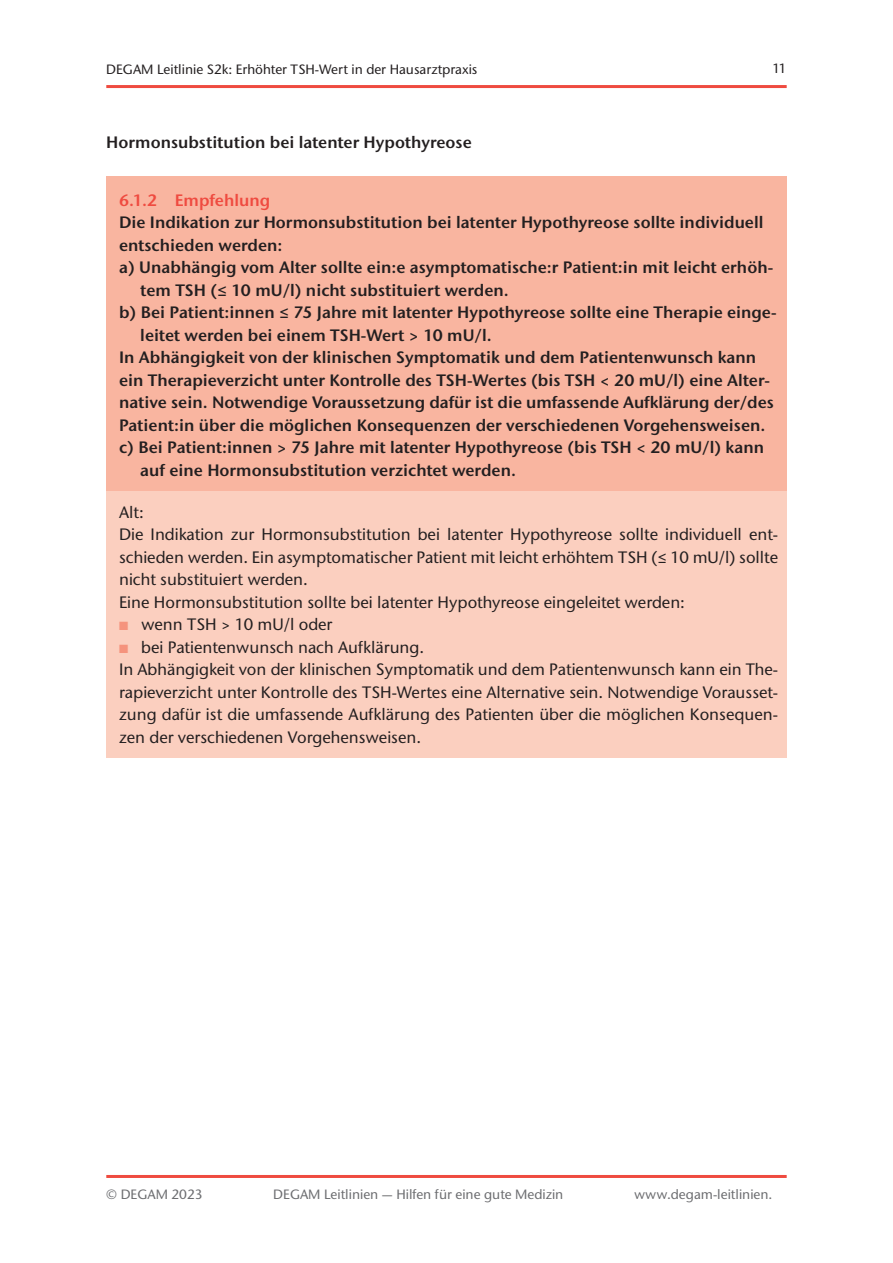
<style>
.page{position:relative;width:893px;height:1263px;background:#fff}
.page>*{position:absolute;margin:0;border:0;box-sizing:border-box;transform-origin:0 0}
.t1{font:600 16.5px "Stone Sans ITC Pro";color:#231f20}
.t2{font:500 16.5px/22.5px "Stone Sans ITC Std";color:#231f20}
.t3{font:600 16.5px "Stone Sans ITC Pro";color:#ef4b40}
.t4{font:500 13.5px "Stone Sans ITC Std";color:#6c6d70}
.t5{font:500 13.5px "Stone Sans ITC Std";color:#231f20}
.s1{color:#f5937d}
</style>
<div class="page">
<hr style="left:106px;top:85px;width:681px;height:3px;background:#ef4b40">
<hr style="left:106px;top:1175px;width:681px;height:3px;background:#ef4b40">
<div style="left:106px;top:177px;width:681px;height:314px;background:#f9b5a0"></div>
<div style="left:106px;top:491px;width:681px;height:267px;background:#fbcfbf"></div>
<p class="t5" style="left:106px;top:61px;width:373px">DEGAM Leitlinie S2k: Erhöhter TSH-Wert in der Hausarztpraxis</p>
<p class="t1" style="left:106px;top:132px;width:367px">Hormonsubstitution bei latenter Hypothyreose</p>
<p class="t5" style="left:772px;top:60px;width:16px">11</p>
<p class="t3" style="left:119px;top:190px;width:153px">6.1.2 Empfehlung</p>
<p class="t1" style="left:119px;top:212px;width:646px">Die Indikation zur Hormonsubstitution bei latenter Hypothyreose sollte individuell</p>
<p class="t1" style="left:119px;top:235px;width:165px">entschieden werden:</p>
<p class="t1" style="left:119px;top:257px;width:656px">a) Unabhängig vom Alter sollte ein:e asymptomatische:r Patient:in mit leicht erhöh-</p>
<p class="t1" style="left:140px;top:280px;width:370px">tem TSH (≤ 10 mU/l) nicht substituiert werden.</p>
<p class="t1" style="left:119px;top:302px;width:659px">b) Bei Patient:innen ≤ 75 Jahre mit latenter Hypothyreose sollte eine Therapie einge-</p>
<p class="t1" style="left:140px;top:325px;width:353px">leitet werden bei einem TSH-Wert &gt; 10 mU/l.</p>
<p class="t1" style="left:119px;top:347px;width:639px">In Abhängigkeit von der klinischen Symptomatik und dem Patientenwunsch kann</p>
<p class="t1" style="left:119px;top:370px;width:652px">ein Therapieverzicht unter Kontrolle des TSH-Wertes (bis TSH &lt; 20 mU/l) eine Alter-</p>
<p class="t1" style="left:119px;top:392px;width:656px">native sein. Notwendige Voraussetzung dafür ist die umfassende Aufklärung der/des</p>
<p class="t1" style="left:119px;top:415px;width:648px">Patient:in über die möglichen Konsequenzen der verschiedenen Vorgehensweisen.</p>
<p class="t1" style="left:119px;top:437px;width:647px">c) Bei Patient:innen &gt; 75 Jahre mit latenter Hypothyreose (bis TSH &lt; 20 mU/l) kann</p>
<p class="t1" style="left:140px;top:460px;width:377px">auf eine Hormonsubstitution verzichtet werden.</p>
<p class="t2" style="left:119px;top:501px;width:661px">Alt:<br>Die Indikation zur Hormonsubstitution bei latenter Hypothyreose sollte individuell ent&shy;schieden werden. Ein asymptomatischer Patient mit leicht erhöhtem TSH (≤ 10 mU/l) sollte nicht substituiert werden.<br>Eine Hormonsubstitution sollte bei latenter Hypothyreose eingeleitet werden:</p>
<p class="t2" style="left:119px;top:613px;width:215px"><span class="s1">■</span> wenn TSH &gt; 10 mU/l oder</p>
<p class="t2" style="left:119px;top:636px;width:661px"><span class="s1">■</span> bei Patientenwunsch nach Aufklärung.<br>In Abhängigkeit von der klinischen Symptomatik und dem Patientenwunsch kann ein The&shy;rapieverzicht unter Kontrolle des TSH-Wertes eine Alternative sein. Notwendige Vorausset&shy;zung dafür ist die umfassende Aufklärung des Patienten über die möglichen Konsequen&shy;zen der verschiedenen Vorgehensweisen.</p>
<p class="t4" style="left:106px;top:1186px;width:98px">© DEGAM 2023</p>
<p class="t4" style="left:273px;top:1186px;width:292px">DEGAM Leitlinien — Hilfen für eine gute Medizin</p>
<p class="t4" style="left:634px;top:1186px;width:140px">www.degam-leitlinien.</p>
</div>
